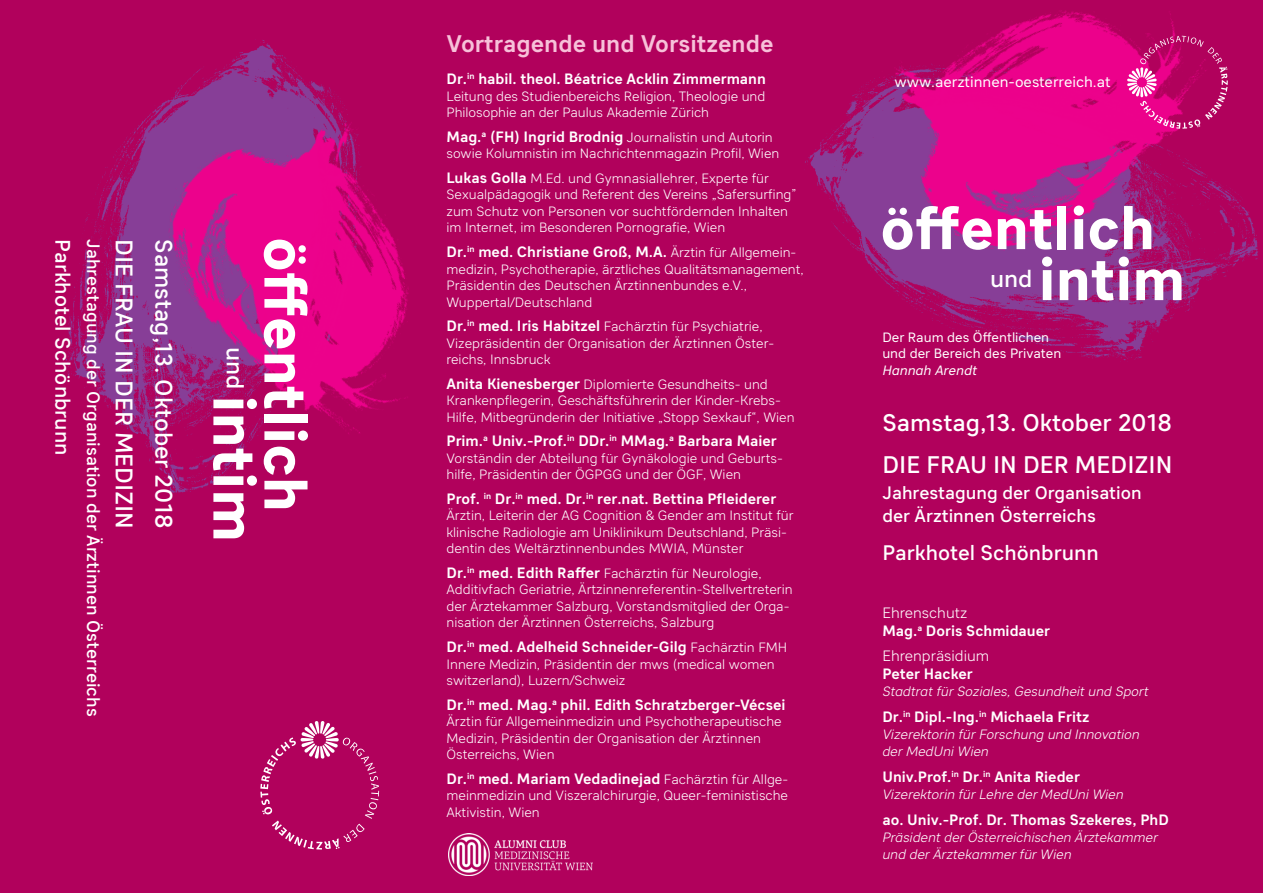
<style>
.page{position:relative;width:1263px;height:893px;background:#b1015c}
.page>*{position:absolute;margin:0;border:0;box-sizing:border-box;transform-origin:0 0}
.t1{font:800 60px "Sebino";color:#fff}
.t2{font:500 24px "Sebino";color:#fff}
.t3{font:700 24px "Sebino";color:#f7c1d9}
.t4{font:500 21px "Sebino";color:#fff}
.t5{font:500 18px/22.5px "Sebino";color:#fff}
.t6{font:700 15px/17.2px "Sebino";color:#fff}
.t7{font:15px "Sebino";color:#fff}
.t8{font:300 15px/17.2px "Sebino";color:#fff}
.t9{font:300 13.5px/16.5px "Sebino";color:#fff}
.t10{font:italic 300 13.5px/17.2px "Sebino";color:#fff}
.t11{font:13.5px/16.5px "Sebino";color:#fff}
.t12{font:italic 13.5px "Sebino";color:#fff}
.s1{font-weight:700;font-size:15px}
.s2{font-weight:300;font-size:13.5px}
.s3{font-weight:300}
.s4{font-weight:700}
</style>
<div class="page">
<img style="left:65px;top:40px;width:274px;height:453px">
<img style="left:142px;top:97px;width:267px;height:378px">
<img style="left:805px;top:84px;width:453px;height:276px">
<img style="left:869px;top:10px;width:379px;height:266px">
<svg style="left:1127px;top:36px;width:101px;height:93px"></svg>
<svg style="left:260px;top:721px;width:119px;height:128px"></svg>
<img style="left:448px;top:834px;width:144px;height:41px">
<p class="t4" style="left:74px;top:239px;width:218px;rotate:90deg">Parkhotel Schönbrunn</p>
<p class="t5" style="left:104px;top:239px;width:479px;rotate:90deg">Jahrestagung der Organisation der Ärztinnen Österreichs</p>
<p class="t2" style="left:137px;top:239px;width:292px;rotate:90deg">DIE FRAU IN DER MEDIZIN</p>
<p class="t2" style="left:177px;top:239px;width:291px;rotate:90deg">Samstag,13. Oktober 2018</p>
<p class="t1" style="left:318px;top:237px;width:277px;rotate:90deg">öffentlich</p>
<p class="t2" style="left:248px;top:347px;width:44px;rotate:90deg">und</p>
<p class="t1" style="left:267px;top:395px;width:148px;rotate:90deg">intim</p>
<p class="t3" style="left:446px;top:31px;width:329px">Vortragende und Vorsitzende</p>
<p class="t6" style="left:446px;top:71px;width:321px">Dr.<sup>in</sup> habil. theol. Béatrice Acklin Zimmermann</p>
<p class="t9" style="left:446px;top:88px;width:320px">Leitung des Studienbereichs Religion, Theologie und<br>Philosophie an der Paulus Akademie Zürich</p>
<p class="t9" style="left:446px;top:129px;width:334px"><span class="s1">Mag.</span><sup>a</sup> <span class="s1">(FH) Ingrid Brodnig</span> Journalistin und Autorin sowie Kolumnistin im Nachrichtenmagazin Profil, Wien</p>
<p class="t9" style="left:446px;top:170px;width:351px"><span class="s1">Lukas Golla</span> M.Ed. und Gymnasiallehrer, Experte für Sexualpädagogik und Referent des Vereins „Safersurfing” zum Schutz von Personen vor suchtfördernden Inhalten im Internet, im Besonderen Pornografie, Wien</p>
<p class="t6" style="left:446px;top:244px;width:351px">Dr.<sup>in</sup> med. Christiane Groß, M.A. <span class="s2">Ärztin für Allgemein-</span></p>
<p class="t9" style="left:446px;top:261px;width:359px">medizin, Psychotherapie, ärztliches Qualitätsmanagement,<br>Präsidentin des Deutschen Ärztinnenbundes e.V.,<br>Wuppertal/Deutschland</p>
<p class="t9" style="left:446px;top:318px;width:329px"><span class="s1">Dr.</span><sup>in</sup> <span class="s1">med. Iris Habitzel</span> Fachärztin für Psychiatrie,<br>Vizepräsidentin der Organisation der Ärztinnen Öster&shy;reichs, Innsbruck</p>
<p class="t9" style="left:446px;top:376px;width:350px"><span class="s1">Anita Kienesberger</span> Diplomierte Gesundheits- und<br>Krankenpflegerin, Geschäftsführerin der Kinder-Krebs-<br>Hilfe, Mitbegründerin der Initiative „Stopp Sexkauf“, Wien</p>
<p class="t6" style="left:446px;top:433px;width:332px">Prim.<sup>a</sup> Univ.-Prof.<sup>in</sup> DDr.<sup>in</sup> MMag.<sup>a</sup> Barbara Maier</p>
<p class="t9" style="left:446px;top:450px;width:338px">Vorständin der Abteilung für Gynäkologie und Geburts&shy;hilfe, Präsidentin der ÖGPGG und der ÖGF, Wien</p>
<p class="t6" style="left:446px;top:490px;width:331px">Prof. <sup>in</sup> Dr.<sup>in</sup> med. Dr.<sup>in</sup> rer.nat. Bettina Pfleiderer</p>
<p class="t9" style="left:446px;top:508px;width:349px">Ärztin, Leiterin der AG Cognition &amp; Gender am Institut für klinische Radiologie am Uniklinikum Deutschland, Präsi&shy;dentin des Weltärztinnenbundes MWIA, Münster</p>
<p class="t9" style="left:446px;top:565px;width:348px"><span class="s1">Dr.</span><sup>in</sup> <span class="s1">med. Edith Raffer</span> Fachärztin für Neurologie, Additivfach Geriatrie, Ärtzinnenreferentin-Stellvertreterin der Ärztekammer Salzburg, Vorstandsmitglied der Orga&shy;nisation der Ärztinnen Österreichs, Salzburg</p>
<p class="t6" style="left:446px;top:639px;width:342px">Dr.<sup>in</sup> med. Adelheid Schneider-Gilg <span class="s2">Fachärztin FMH</span></p>
<p class="t9" style="left:446px;top:656px;width:330px">Innere Medizin, Präsidentin der mws (medical women switzerland), Luzern/Schweiz</p>
<p class="t6" style="left:446px;top:696px;width:341px">Dr.<sup>in</sup> med. Mag.<sup>a</sup> phil. Edith Schratzberger-Vécsei</p>
<p class="t9" style="left:446px;top:713px;width:337px">Ärztin für Allgemeinmedizin und Psychotherapeutische<br>Medizin, Präsidentin der Organisation der Ärztinnen<br>Österreichs, Wien</p>
<p class="t6" style="left:446px;top:770px;width:343px">Dr.<sup>in</sup> med. Mariam Vedadinejad <span class="s2">Fachärztin für Allge-</span></p>
<p class="t9" style="left:446px;top:787px;width:343px">meinmedizin und Viszeralchirurgie, Queer-feministische<br>Aktivistin, Wien</p>
<p class="t7" style="left:894px;top:74px;width:218px">www.aerztinnen-oesterreich.at</p>
<p class="t1" style="left:880px;top:195px;width:277px">öffentlich</p>
<p class="t2" style="left:990px;top:265px;width:44px">und</p>
<p class="t1" style="left:1039px;top:246px;width:148px">intim</p>
<p class="t11" style="left:882px;top:329px;width:180px">Der Raum des Öffentlichen und der Bereich des Privaten</p>
<p class="t12" style="left:882px;top:363px;width:96px">Hannah Arendt</p>
<p class="t2" style="left:882px;top:410px;width:291px">Samstag,13. Oktober 2018</p>
<p class="t2" style="left:882px;top:451px;width:292px">DIE FRAU IN DER MEDIZIN</p>
<p class="t5" style="left:882px;top:482px;width:261px">Jahrestagung der Organisation der Ärztinnen Österreichs</p>
<p class="t4" style="left:882px;top:541px;width:218px">Parkhotel Schönbrunn</p>
<p class="t6" style="left:882px;top:605px;width:169px"><span class="s3">Ehrenschutz<br></span>Mag.<sup>a</sup> Doris Schmidauer</p>
<p class="t8" style="left:882px;top:648px;width:108px">Ehrenpräsidium<br><span class="s4">Peter Hacker</span></p>
<p class="t10" style="left:882px;top:683px;width:268px">Stadtrat für Soziales, Gesundheit und Sport</p>
<p class="t6" style="left:882px;top:708px;width:209px">Dr.<sup>in</sup> Dipl.-Ing.<sup>in</sup> Michaela Fritz</p>
<p class="t10" style="left:882px;top:726px;width:259px">Vizerektorin für Forschung und Innovation der MedUni Wien</p>
<p class="t6" style="left:882px;top:768px;width:199px">Univ.Prof.<sup>in</sup> Dr.<sup>in</sup> Anita Rieder</p>
<p class="t10" style="left:882px;top:786px;width:243px">Vizerektorin für Lehre der MedUni Wien</p>
<p class="t6" style="left:882px;top:811px;width:288px">ao. Univ.-Prof. Dr. Thomas Szekeres, PhD</p>
<p class="t10" style="left:882px;top:829px;width:277px">Präsident der Österreichischen Ärztekammer und der Ärztekammer für Wien</p>
</div>
